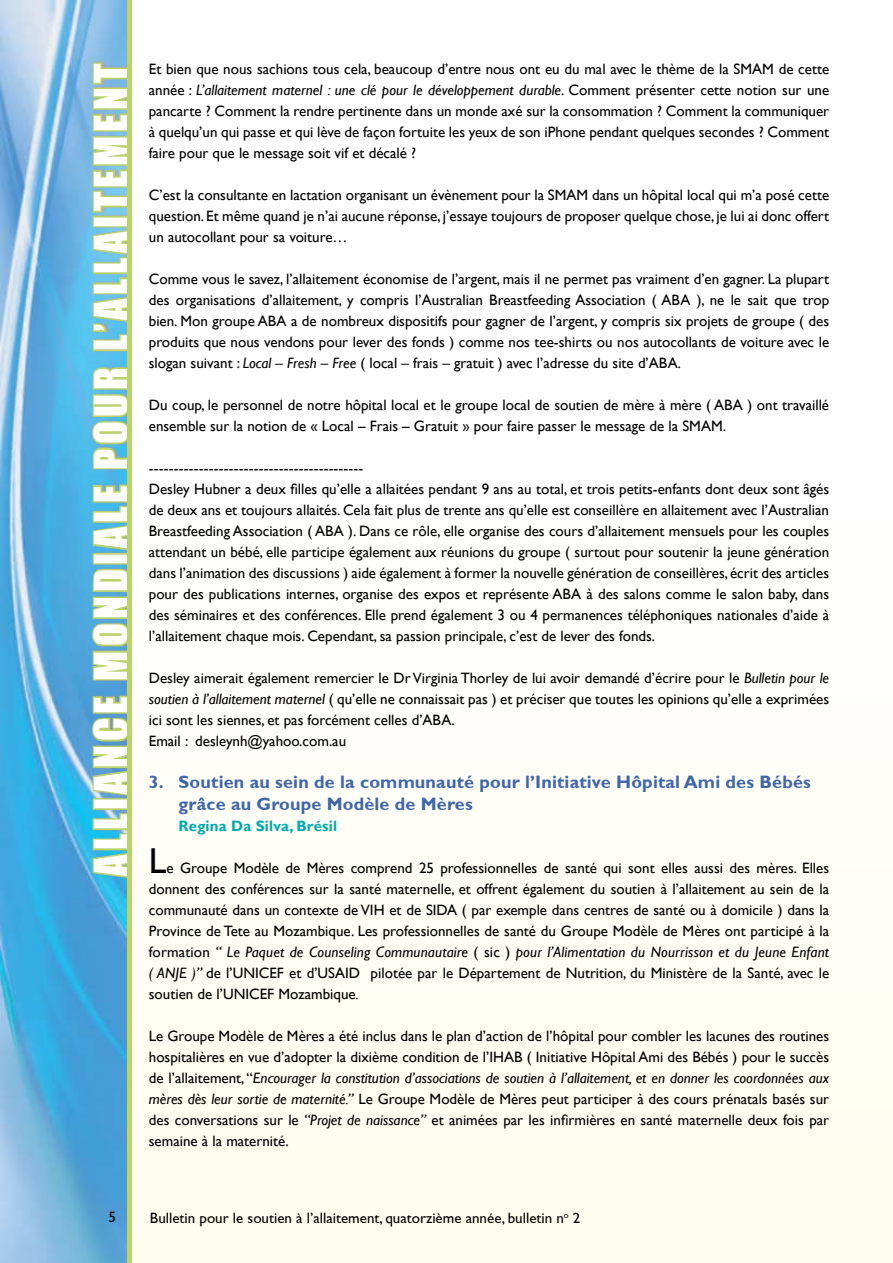
<style>
.page{position:relative;width:893px;height:1263px;background:#fff}
.page>*{position:absolute;margin:0;border:0;box-sizing:border-box;transform-origin:0 0}
.t1{font:42px "Impact";letter-spacing:.1em;color:#fff}
.t2{font:36px "Gill Sans";color:#000}
.t3{font:700 18px/21.6px "Gill Sans";letter-spacing:.01em;color:#4066aa}
.t4{font:15px/21px "Gill Sans";color:#000;text-align:justify}
.t5{font:15px "Gill Sans";color:#000}
.t6{font:700 15px "Gill Sans";letter-spacing:.01em;color:#00abad}
.s1{font-style:italic}
</style>
<div class="page">
<img style="left:0;top:0;width:127px;height:1263px">
<div style="left:131px;top:0;width:762px;height:1263px;background:linear-gradient(to right,#fffefa,#fffefa)"></div>
<div style="left:91px;top:59px;width:44px;height:822px;background:#fefdfa"></div>
<svg style="left:60px;top:61px;width:72px;height:819px;background:#89c5cc"></svg>
<hr style="left:127px;top:0;width:4px;height:1263px;background:#bbd26a">
<svg style="left:109px;top:1212px;width:6px;height:10px"></svg>
<h1 class="t1" style="left:78px;top:876px;width:814px;rotate:-90deg">Alliance Mondiale pour l’Allaitement</h1>
<p class="t4" style="left:149px;top:59px;width:682px">Et bien que nous sachions tous cela, beaucoup d’entre nous ont eu du mal avec le thème de la SMAM de cette année : <span class="s1">L’allaitement maternel : une clé pour le développement durable</span>. Comment présenter cette notion sur une pancarte ? Comment la rendre pertinente dans un monde axé sur la consommation ? Comment la communiquer à quelqu’un qui passe et qui lève de façon fortuite les yeux de son iPhone pendant quelques secondes ? Comment faire pour que le message soit vif et décalé ?</p>
<p class="t4" style="left:149px;top:185px;width:682px">C’est la consultante en lactation organisant un évènement pour la SMAM dans un hôpital local qui m’a posé cette question. Et même quand je n’ai aucune réponse, j’essaye toujours de proposer quelque chose, je lui ai donc offert un autocollant pour sa voiture…</p>
<p class="t4" style="left:149px;top:269px;width:682px">Comme vous le savez, l’allaitement économise de l’argent, mais il ne permet pas vraiment d’en gagner. La plupart des organisations d’allaitement, y compris l’Australian Breastfeeding Association ( ABA ), ne le sait que trop bien. Mon groupe ABA a de nombreux dispositifs pour gagner de l’argent, y compris six projets de groupe ( des produits que nous vendons pour lever des fonds ) comme nos tee-shirts ou nos autocollants de voiture avec le slogan suivant : <span class="s1">Local – Fresh – Free</span> ( local <span class="s1">–</span> frais <span class="s1">–</span> gratuit ) avec l’adresse du site d’ABA.</p>
<p class="t4" style="left:149px;top:395px;width:682px">Du coup, le personnel de notre hôpital local et le groupe local de soutien de mère à mère ( ABA ) ont travaillé ensemble sur la notion de « Local – Frais – Gratuit » pour faire passer le message de la SMAM.</p>
<p class="t4" style="left:149px;top:458px;width:682px;text-align:left">-------------------------------------------<br>Desley Hubner a deux filles qu’elle a allaitées pendant 9 ans au total, et trois petits-enfants dont deux sont âgés de deux ans et toujours allaités. Cela fait plus de trente ans qu’elle est conseillère en allaitement avec l’Australian Breastfeeding Association ( ABA ). Dans ce rôle, elle organise des cours d’allaitement mensuels pour les couples attendant un bébé, elle participe également aux réunions du groupe ( surtout pour soutenir la jeune génération dans l’animation des discussions ) aide également à former la nouvelle génération de conseillères, écrit des articles pour des publications internes, organise des expos et représente ABA à des salons comme le salon baby, dans des séminaires et des conférences. Elle prend également 3 ou 4 permanences téléphoniques nationales d’aide à l’allaitement chaque mois. Cependant, sa passion principale, c’est de lever des fonds.</p>
<p class="t4" style="left:149px;top:668px;width:682px;text-align:left">Desley aimerait également remercier le Dr Virginia Thorley de lui avoir demandé d’écrire pour le <span class="s1">Bulletin pour le soutien à l’allaitement maternel</span> ( qu’elle ne connaissait pas ) et préciser que toutes les opinions qu’elle a exprimées ici sont les siennes, et pas forcément celles d’ABA.<br>Email : desleynh@yahoo.com.au</p>
<p class="t3" style="left:179px;top:771px;width:634px;text-indent:-30px">3. Soutien au sein de la communauté pour l’Initiative Hôpital Ami des Bébés grâce au Groupe Modèle de Mères</p>
<p class="t6" style="left:179px;top:817px;width:160px">Regina Da Silva, Brésil</p>
<h2 class="t2" style="left:149px;top:840px;width:19px">L</h2>
<p class="t4" style="left:149px;top:858px;width:682px;text-indent:18px">e Groupe Modèle de Mères comprend 25 professionnelles de santé qui sont elles aussi des mères. Elles donnent des conférences sur la santé maternelle, et offrent également du soutien à l’allaitement au sein de la communauté dans un contexte de VIH et de SIDA ( par exemple dans centres de santé ou à domicile ) dans la Province de Tete au Mozambique. Les professionnelles de santé du Groupe Modèle de Mères ont participé à la formation <span class="s1">“ Le Paquet de Counseling Communautaire</span> ( sic ) <span class="s1">pour l’Alimentation du Nourrisson et du Jeune Enfant ( ANJE )”</span> de l’UNICEF et d’USAID pilotée par le Département de Nutrition, du Ministère de la Santé, avec le soutien de l’UNICEF Mozambique<span class="s1">.</span></p>
<p class="t4" style="left:149px;top:1026px;width:682px">Le Groupe Modèle de Mères a été inclus dans le plan d’action de l’hôpital pour combler les lacunes des routines hospitalières en vue d’adopter la dixième condition de l’IHAB ( Initiative Hôpital Ami des Bébés ) pour le succès de l’allaitement, “<span class="s1">Encourager la constitution d’associations de soutien à l’allaitement, et en donner les coordonnées aux mères dès leur sortie de maternité.”</span> Le Groupe Modèle de Mères peut participer à des cours prénatals basés sur des conversations sur le <span class="s1">“Projet de naissance”</span> et animées par les infirmières en santé maternelle deux fois par semaine à la maternité.</p>
<p class="t5" style="left:150px;top:1209px;width:432px">Bulletin pour le soutien à l’allaitement, quatorzième année, bulletin n<sup>o</sup> 2</p>
</div>
